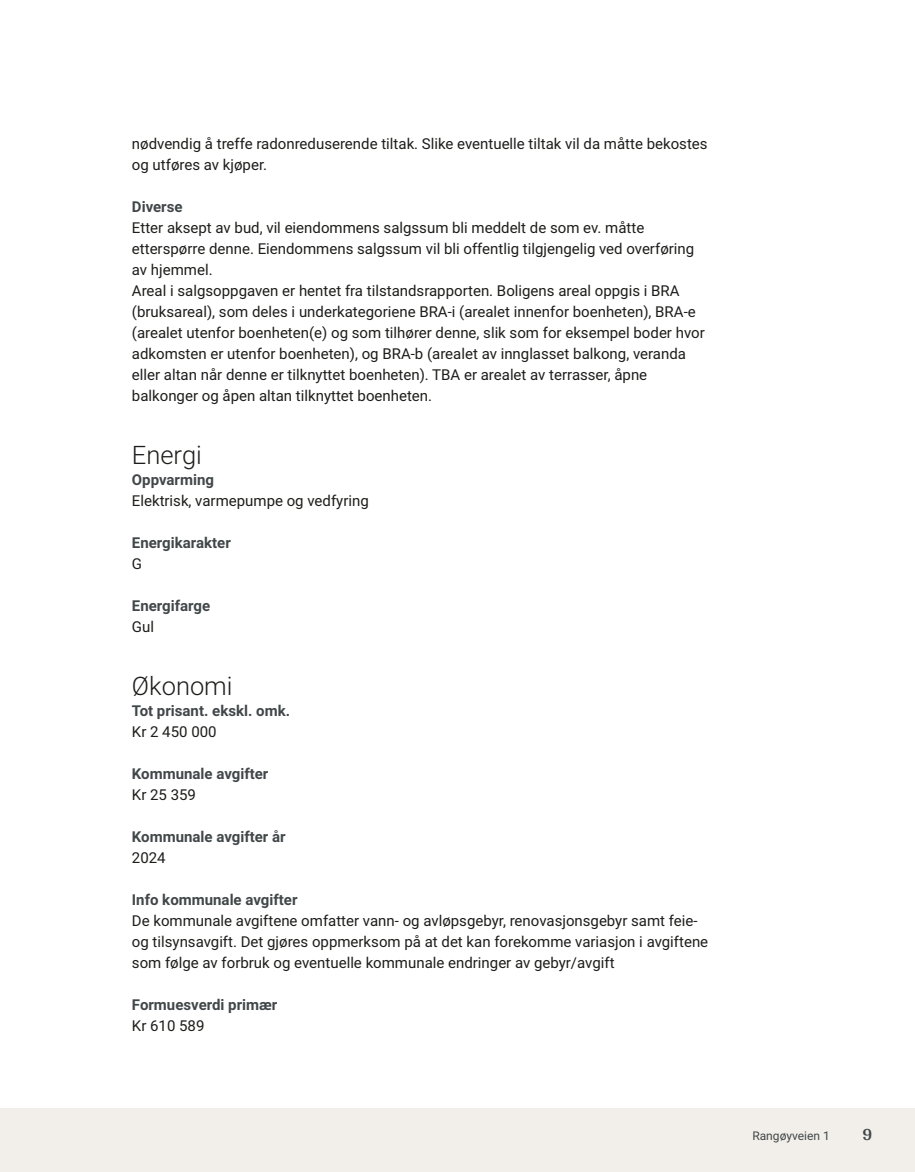
<style>
.page{position:relative;width:915px;height:1172px;background:#fff}
.page>*{position:absolute;margin:0;border:0;box-sizing:border-box;transform-origin:0 0}
.t1{font:300 25.5px "Roboto Vitec";color:#1d1d1b}
.t2{font:700 18px "Arya";color:#414749}
.t3{font:15px/21px "Roboto Vitec";color:#1d1d1b}
.t4{font:700 15px "Roboto Vitec";color:#414749}
.t5{font:12px "Roboto Vitec";color:#414749}
</style>
<div class="page">
<div style="left:0;top:1108px;width:914px;height:64px;background:#f2eeea"></div>
<p class="t3" style="left:132px;top:132px;width:577px">nødvendig å treffe radonreduserende tiltak. Slike eventuelle tiltak vil da måtte bekostes og utføres av kjøper.</p>
<p class="t4" style="left:132px;top:196px;width:52px">Diverse</p>
<p class="t3" style="left:132px;top:216px;width:574px">Etter aksept av bud, vil eiendommens salgssum bli meddelt de som ev. måtte etterspørre denne. Eiendommens salgssum vil bli offentlig tilgjengelig ved overføring av hjemmel.<br>Areal i salgsoppgaven er hentet fra tilstandsrapporten. Boligens areal oppgis i BRA (bruksareal), som deles i underkategoriene BRA‑i (arealet innenfor boenheten), BRA‑e (arealet utenfor boenheten(e) og som tilhører denne, slik som for eksempel boder hvor adkomsten er utenfor boenheten), og BRA‑b (arealet av innglasset balkong, veranda eller altan når denne er tilknyttet boenheten). TBA er arealet av terrasser, åpne balkonger og åpen altan tilknyttet boenheten.</p>
<h1 class="t1" style="left:132px;top:437px;width:71px">Energi</h1>
<p class="t4" style="left:132px;top:469px;width:84px">Oppvarming</p>
<p class="t3" style="left:132px;top:489px;width:238px">Elektrisk, varmepumpe og vedfyring</p>
<p class="t4" style="left:132px;top:532px;width:100px">Energikarakter</p>
<p class="t3" style="left:132px;top:552px;width:12px">G</p>
<p class="t4" style="left:132px;top:595px;width:80px">Energifarge</p>
<p class="t3" style="left:132px;top:615px;width:24px">Gul</p>
<h1 class="t1" style="left:132px;top:668px;width:102px">Økonomi</h1>
<p class="t4" style="left:132px;top:700px;width:160px">Tot prisant. ekskl. omk.</p>
<p class="t3" style="left:132px;top:720px;width:86px">Kr 2 450 000</p>
<p class="t4" style="left:132px;top:763px;width:138px">Kommunale avgifter</p>
<p class="t3" style="left:132px;top:783px;width:66px">Kr 25 359</p>
<p class="t4" style="left:132px;top:826px;width:155px">Kommunale avgifter år</p>
<p class="t3" style="left:132px;top:846px;width:35px">2024</p>
<p class="t4" style="left:132px;top:889px;width:167px">Info kommunale avgifter</p>
<p class="t3" style="left:132px;top:909px;width:577px">De kommunale avgiftene omfatter vann‑ og avløpsgebyr, renovasjonsgebyr samt feie‑ og tilsynsavgift. Det gjøres oppmerksom på at det kan forekomme variasjon i avgiftene som følge av forbruk og eventuelle kommunale endringer av gebyr/avgift</p>
<p class="t4" style="left:132px;top:994px;width:147px">Formuesverdi primær</p>
<p class="t3" style="left:132px;top:1014px;width:74px">Kr 610 589</p>
<p class="t5" style="left:752px;top:1127px;width:79px">Rangøyveien 1</p>
<p class="t2" style="left:862px;top:1123px;width:11px">9</p>
</div>
